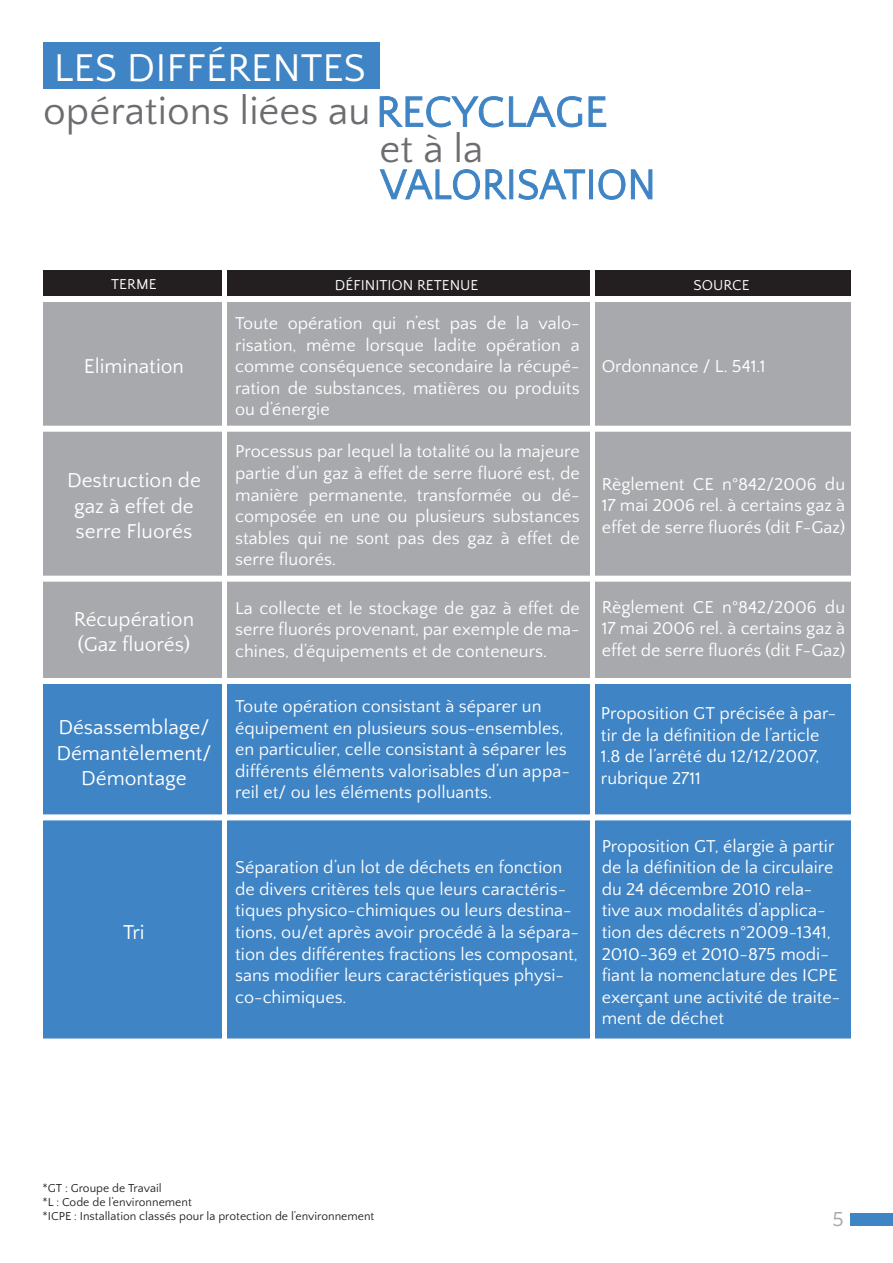
<style>
.page{position:relative;width:893px;height:1263px;background:#fff}
.page>*{position:absolute;margin:0;border:0;box-sizing:border-box;transform-origin:0 0}
.t1{font:40.5px "Quattrocento Sans";color:#6c6d70}
.t2{font:40.5px "Quattrocento Sans";color:#fff}
.t3{font:21px/25.2px "Quattrocento Sans";color:#fff;text-align:center}
.t4{font:21px "Quattrocento Sans";color:#a8a9ad}
.t5{font:18px/21.6px "Quattrocento Sans";color:#fff;text-align:justify}
.t6{font:15px "Quattrocento Sans";color:#fff}
.t7{font:12px "Quattrocento Sans";color:#231f20}
</style>
<div class="page">
<div style="left:43px;top:302px;width:179px;height:375px;background:#a8a9ad"></div>
<div style="left:595px;top:302px;width:255px;height:375px;background:#a8a9ad"></div>
<div style="left:227px;top:302px;width:363px;height:375px;background:#a8a9ad"></div>
<div style="left:30px;top:426px;width:829px;height:6px;background:#fff"></div>
<div style="left:30px;top:576px;width:829px;height:6px;background:#fff"></div>
<div style="left:43px;top:684px;width:179px;height:357px;background:#3f84c5"></div>
<div style="left:595px;top:684px;width:255px;height:357px;background:#3f84c5"></div>
<div style="left:227px;top:684px;width:363px;height:357px;background:#3f84c5"></div>
<div style="left:30px;top:814px;width:829px;height:6px;background:#fff"></div>
<div style="left:30px;top:1038px;width:829px;height:6px;background:#fff"></div>
<div style="left:43px;top:270px;width:179px;height:26px;background:#231f20"></div>
<div style="left:595px;top:270px;width:255px;height:26px;background:#231f20"></div>
<div style="left:227px;top:270px;width:363px;height:26px;background:#231f20"></div>
<div style="left:43px;top:43px;width:337px;height:46px;background:#3f84c5"></div>
<svg style="left:379px;top:169px;width:274px;height:31px"></svg>
<svg style="left:379px;top:96px;width:228px;height:32px"></svg>
<div style="left:850px;top:1213px;width:43px;height:13px;background:#3f84c5"></div>
<p class="t2" style="left:54px;top:47px;width:314px">LES DIFFÉRENTES</p>
<p class="t1" style="left:43px;top:90px;width:329px">opérations liées au</p>
<p class="t1" style="left:380px;top:127px;width:105px">et à la</p>
<p class="t6" style="left:111px;top:276px;width:47px">TERME</p>
<p class="t6" style="left:335px;top:277px;width:145px">DÉFINITION RETENUE</p>
<p class="t6" style="left:693px;top:277px;width:58px">SOURCE</p>
<p class="t3" style="left:84px;top:355px;width:102px">Elimination</p>
<p class="t3" style="left:67px;top:469px;width:135px">Destruction de gaz à effet de serre Fluorés</p>
<p class="t3" style="left:74px;top:607px;width:122px">Récupération</p>
<p class="t3" style="left:78px;top:632px;width:114px">(Gaz fluorés)</p>
<p class="t3" style="left:56px;top:716px;width:157px">Désassemblage/<br>Démantèlement/<br>Démontage</p>
<p class="t3" style="left:123px;top:920px;width:23px">Tri</p>
<p class="t5" style="left:235px;top:313px;width:346px">Toute opération qui n’est pas de la valo&shy;risation, même lorsque ladite opération a comme conséquence secondaire la récupé&shy;ration de substances, matières ou produits ou d’énergie</p>
<p class="t5" style="left:235px;top:441px;width:346px">Processus par lequel la totalité ou la majeure partie d’un gaz à effet de serre fluoré est, de manière permanente, transformée ou dé&shy;composée en une ou plusieurs substances stables qui ne sont pas des gaz à effet de serre fluorés.</p>
<p class="t5" style="left:235px;top:597px;width:346px">La collecte et le stockage de gaz à effet de serre fluorés provenant, par exemple de ma&shy;chines, d’équipements et de conteneurs.</p>
<p class="t5" style="left:235px;top:696px;width:336px;text-align:left">Toute opération consistant à séparer un équipement en plusieurs sous-ensembles, en particulier, celle consistant à séparer les différents éléments valorisables d’un appa&shy;reil et/ ou les éléments polluants.</p>
<p class="t5" style="left:235px;top:857px;width:345px;text-align:left">Séparation d’un lot de déchets en fonction de divers critères tels que leurs caractéris&shy;tiques physico-chimiques ou leurs destina&shy;tions, ou/et après avoir procédé à la sépara&shy;tion des différentes fractions les composant, sans modifier leurs caractéristiques physi&shy;co-chimiques.</p>
<p class="t5" style="left:602px;top:356px;width:165px">Ordonnance / L. 541.1</p>
<p class="t5" style="left:602px;top:474px;width:245px">Règlement CE n°842/2006 du 17 mai 2006 rel. à certains gaz à effet de serre fluorés (dit F-Gaz)</p>
<p class="t5" style="left:602px;top:596px;width:245px">Règlement CE n°842/2006 du 17 mai 2006 rel. à certains gaz à effet de serre fluorés (dit F-Gaz)</p>
<p class="t5" style="left:601px;top:703px;width:237px;text-align:left">Proposition GT précisée à par&shy;tir de la définition de l’article<br>1.8 de l’arrêté du 12/12/2007, rubrique 2711</p>
<p class="t5" style="left:602px;top:835px;width:240px;text-align:left">Proposition GT, élargie à partir de la définition de la circulaire du 24 décembre 2010 rela&shy;tive aux modalités d’applica&shy;tion des décrets n°2009-1341,<br>2010-369 et 2010-875 modi&shy;fiant la nomenclature des ICPE exerçant une activité de traite&shy;ment de déchet</p>
<p class="t7" style="left:43px;top:1181px;width:121px">*GT : Groupe de Travail</p>
<p class="t7" style="left:43px;top:1196px;width:151px">*L : Code de l’environnement</p>
<p class="t7" style="left:43px;top:1210px;width:333px">*ICPE : Installation classés pour la protection de l’environnement</p>
<p class="t4" style="left:832px;top:1208px;width:13px">5</p>
</div>
